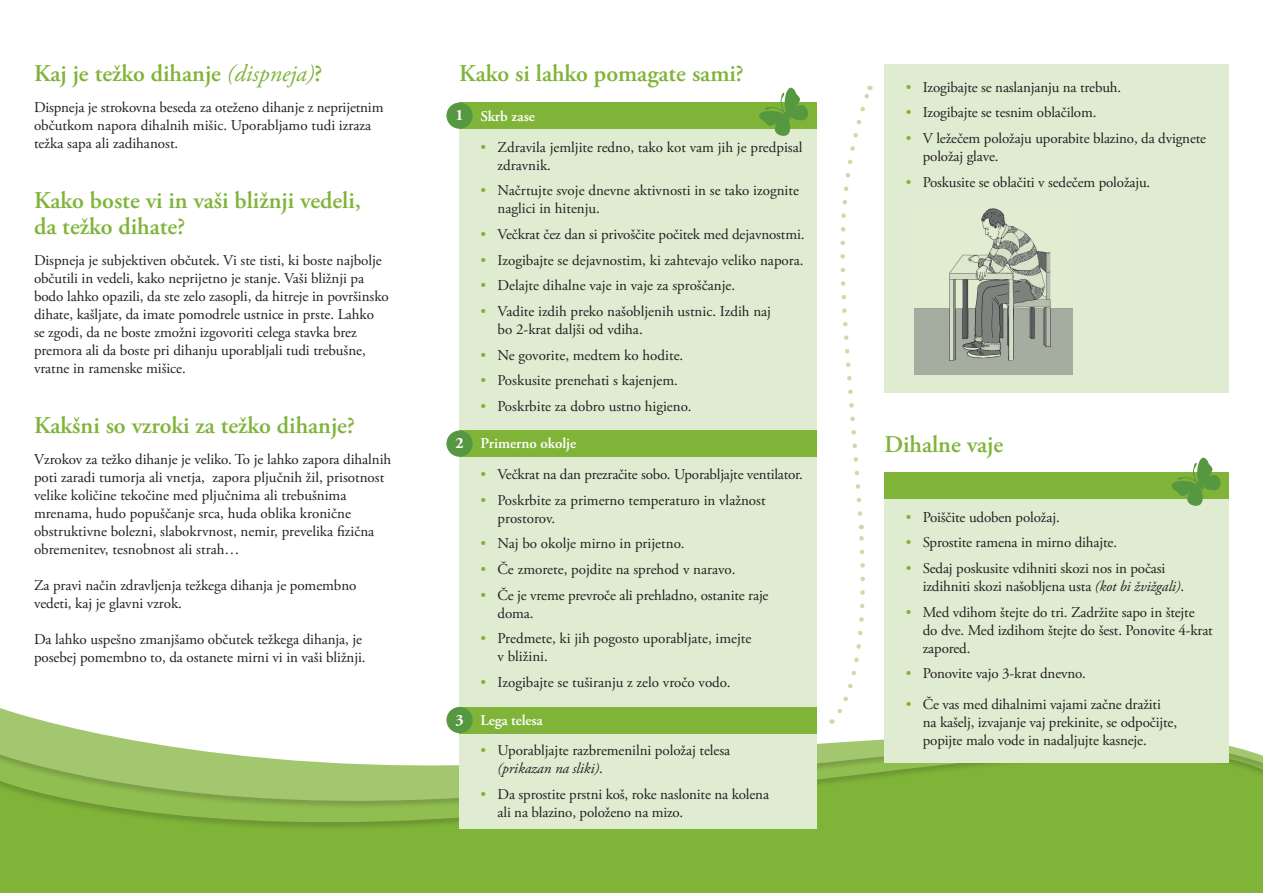
<style>
.page{position:relative;width:1263px;height:893px;background:#fff}
.page>*{position:absolute;margin:0;border:0;box-sizing:border-box;transform-origin:0 0}
.t1{font:600 24px/26.2px "Adobe Garamond Pro";color:#7fb438}
.t2{font:700 15.75px "Adobe Garamond Pro";color:#fff}
.t3{font:15px/18px "Adobe Garamond Pro";letter-spacing:-.005em;color:#231f20}
.t4{font:600 15px "Adobe Garamond Pro";color:#fff}
.s1{font-weight:400;font-style:italic}
.s2{color:#7fb438}
.s3{font-style:italic}
</style>
<div class="page">
<div style="left:0;top:841px;width:1263px;height:52px;background:#7fb438"></div>
<svg style="left:0;top:819px;width:1263px;height:22px;background:#7eb238"></svg>
<svg style="left:0;top:703px;width:1263px;height:116px"></svg>
<div style="left:459px;top:103px;width:357px;height:726px;background:#e0ecd1"></div>
<div style="left:459px;top:431px;width:357px;height:26px;background:#7fb438"></div>
<div style="left:446px;top:431px;width:27px;height:26px;background:#569741;border-radius:50%"></div>
<div style="left:459px;top:103px;width:357px;height:26px;background:#7fb438"></div>
<div style="left:446px;top:103px;width:27px;height:26px;background:#569741;border-radius:50%"></div>
<svg style="left:759px;top:88px;width:49px;height:48px"></svg>
<div style="left:884px;top:64px;width:345px;height:328px;background:#e0ecd1"></div>
<img style="left:914px;top:208px;width:158px;height:167px">
<div style="left:459px;top:707px;width:357px;height:26px;background:#7fb438"></div>
<div style="left:446px;top:707px;width:27px;height:26px;background:#569741;border-radius:50%"></div>
<div style="left:884px;top:473px;width:345px;height:290px;background:#e0ecd1"></div>
<svg style="left:831px;top:525px;width:37px;height:199px"></svg>
<svg style="left:840px;top:86px;width:33px;height:430px"></svg>
<div style="left:884px;top:473px;width:345px;height:26px;background:#7fb438"></div>
<svg style="left:1171px;top:457px;width:49px;height:49px"></svg>
<p class="t1" style="left:34px;top:61px;width:290px">Kaj je težko dihanje <span class="s1">(dispneja)</span>?</p>
<p class="t1" style="left:459px;top:61px;width:286px">Kako si lahko pomagate sami?</p>
<p class="t3" style="left:34px;top:99px;width:351px">Dispneja je strokovna beseda za oteženo dihanje z neprijetnim občutkom napora dihalnih mišic. Uporabljamo tudi izraza težka sapa ali zadihanost.</p>
<p class="t4" style="left:480px;top:107px;width:56px">Skrb zase</p>
<p class="t3" style="left:497px;top:138px;width:306px;text-indent:-17px"><span class="s2">•</span> Zdravila jemljite redno, tako kot vam jih je predpisal zdravnik.</p>
<p class="t3" style="left:497px;top:182px;width:303px;text-indent:-17px"><span class="s2">•</span> Načrtujte svoje dnevne aktivnosti in se tako izognite naglici in hitenju.</p>
<p class="t3" style="left:480px;top:226px;width:325px"><span class="s2">•</span> Večkrat čez dan si privoščite počitek med dejavnostmi.</p>
<p class="t3" style="left:480px;top:251px;width:325px"><span class="s2">•</span> Izogibajte se dejavnostim, ki zahtevajo veliko napora.</p>
<p class="t3" style="left:480px;top:277px;width:256px"><span class="s2">•</span> Delajte dihalne vaje in vaje za sproščanje.</p>
<p class="t3" style="left:497px;top:303px;width:275px;text-indent:-17px"><span class="s2">•</span> Vadite izdih preko našobljenih ustnic. Izdih naj bo 2-krat daljši od vdiha.</p>
<p class="t3" style="left:480px;top:346px;width:204px"><span class="s2">•</span> Ne govorite, medtem ko hodite.</p>
<p class="t3" style="left:480px;top:372px;width:199px"><span class="s2">•</span> Poskusite prenehati s kajenjem.</p>
<p class="t3" style="left:480px;top:398px;width:213px"><span class="s2">•</span> Poskrbite za dobro ustno higieno.</p>
<p class="t4" style="left:480px;top:435px;width:97px">Primerno okolje</p>
<p class="t3" style="left:480px;top:466px;width:324px"><span class="s2">•</span> Večkrat na dan prezračite sobo. Uporabljajte ventilator.</p>
<p class="t3" style="left:497px;top:492px;width:270px;text-indent:-17px"><span class="s2">•</span> Poskrbite za primerno temperaturo in vlažnost prostorov.</p>
<p class="t3" style="left:480px;top:535px;width:205px"><span class="s2">•</span> Naj bo okolje mirno in prijetno.</p>
<p class="t3" style="left:480px;top:561px;width:256px"><span class="s2">•</span> Če zmorete, pojdite na sprehod v naravo.</p>
<p class="t3" style="left:497px;top:586px;width:273px;text-indent:-17px"><span class="s2">•</span> Če je vreme prevroče ali prehladno, ostanite raje doma.</p>
<p class="t3" style="left:497px;top:630px;width:255px;text-indent:-17px"><span class="s2">•</span> Predmete, ki jih pogosto uporabljate, imejte v bližini.</p>
<p class="t3" style="left:480px;top:674px;width:252px"><span class="s2">•</span> Izogibajte se tuširanju z zelo vročo vodo.</p>
<p class="t4" style="left:480px;top:711px;width:64px">Lega telesa</p>
<p class="t3" style="left:497px;top:742px;width:234px;text-indent:-17px"><span class="s2">•</span> Uporabljajte razbremenilni položaj telesa <span class="s3">(prikazan na sliki)</span>.</p>
<p class="t3" style="left:497px;top:786px;width:273px;text-indent:-17px"><span class="s2">•</span> Da sprostite prstni koš, roke naslonite na kolena ali na blazino, položeno na mizo.</p>
<p class="t2" style="left:455px;top:106px;width:10px">1</p>
<p class="t1" style="left:34px;top:188px;width:328px">Kako boste vi in vaši bližnji vedeli, da težko dihate?</p>
<p class="t3" style="left:34px;top:252px;width:356px">Dispneja je subjektiven občutek. Vi ste tisti, ki boste najbolje občutili in vedeli, kako neprijetno je stanje. Vaši bližnji pa bodo lahko opazili, da ste zelo zasopli, da hitreje in površinsko dihate, kašljate, da imate pomodrele ustnice in prste. Lahko<br>se zgodi, da ne boste zmožni izgovoriti celega stavka brez premora ali da boste pri dihanju uporabljali tudi trebušne, vratne in ramenske mišice.</p>
<p class="t1" style="left:34px;top:413px;width:322px">Kakšni so vzroki za težko dihanje?</p>
<p class="t3" style="left:34px;top:451px;width:359px">Vzrokov za težko dihanje je veliko. To je lahko zapora dihalnih poti zaradi tumorja ali vnetja, zapora pljučnih žil, prisotnost velike količine tekočine med pljučnima ali trebušnima mrenama, hudo popuščanje srca, huda oblika kronične obstruktivne bolezni, slabokrvnost, nemir, prevelika fizična obremenitev, tesnobnost ali strah…</p>
<p class="t3" style="left:34px;top:577px;width:324px">Za pravi način zdravljenja težkega dihanja je pomembno vedeti, kaj je glavni vzrok.</p>
<p class="t3" style="left:34px;top:631px;width:333px">Da lahko uspešno zmanjšamo občutek težkega dihanja, je posebej pomembno to, da ostanete mirni vi in vaši bližnji.</p>
<p class="t2" style="left:455px;top:434px;width:10px">2</p>
<p class="t2" style="left:455px;top:710px;width:10px">3</p>
<p class="t3" style="left:906px;top:78px;width:217px"><span class="s2">•</span> Izogibajte se naslanjanju na trebuh.</p>
<p class="t3" style="left:906px;top:104px;width:192px"><span class="s2">•</span> Izogibajte se tesnim oblačilom.</p>
<p class="t3" style="left:923px;top:130px;width:285px;text-indent:-17px"><span class="s2">•</span> V ležečem položaju uporabite blazino, da dvignete položaj glave.</p>
<p class="t3" style="left:906px;top:173px;width:246px"><span class="s2">•</span> Poskusite se oblačiti v sedečem položaju.</p>
<p class="t1" style="left:884px;top:432px;width:120px">Dihalne vaje</p>
<p class="t3" style="left:906px;top:508px;width:155px"><span class="s2">•</span> Poiščite udoben položaj.</p>
<p class="t3" style="left:906px;top:534px;width:213px"><span class="s2">•</span> Sprostite ramena in mirno dihajte.</p>
<p class="t3" style="left:923px;top:560px;width:263px;text-indent:-17px"><span class="s2">•</span> Sedaj poskusite vdihniti skozi nos in počasi izdihniti skozi našobljena usta <span class="s3">(kot bi žvižgali)</span>.</p>
<p class="t3" style="left:923px;top:603px;width:292px;text-indent:-17px"><span class="s2">•</span> Med vdihom štejte do tri. Zadržite sapo in štejte do dve. Med izdihom štejte do šest. Ponovite 4-krat zapored.</p>
<p class="t3" style="left:906px;top:665px;width:182px"><span class="s2">•</span> Ponovite vajo 3-krat dnevno.</p>
<p class="t3" style="left:923px;top:696px;width:256px;text-indent:-17px"><span class="s2">•</span> Če vas med dihalnimi vajami začne dražiti na kašelj, izvajanje vaj prekinite, se odpočijte, popijte malo vode in nadaljujte kasneje.</p>
</div>
